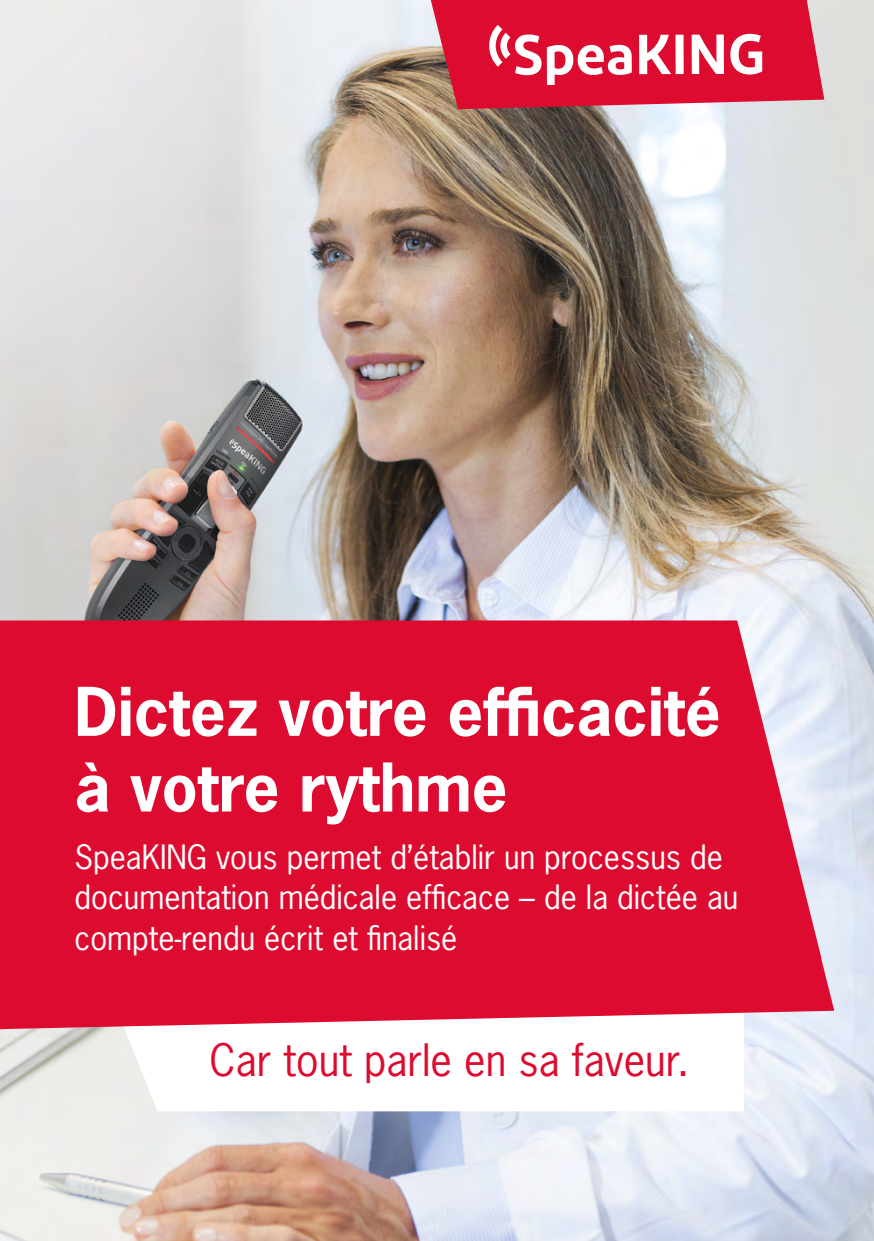
<style>
.page{position:relative;width:874px;height:1241px;background:#fff}
.page>*{position:absolute;margin:0;border:0;box-sizing:border-box;transform-origin:0 0}
.Headline_28_36_pt_we{font:700 63px "News Gothic LT";color:#fff}
.Headline_28_36_pt{font:42px "News Gothic LT";color:#dd0b2f}
.Headline_2_weiß_Tite{font:31.5px/40.2px "News Gothic LT";color:#fff}
</style>
<div class="page">
<img style="left:0;top:0;width:873px;height:1240px">
<svg style="left:98px;top:1028px;width:645px;height:83px"></svg>
<svg style="left:0;top:620px;width:833px;height:408px;background:#dd1b3d"></svg>
<svg style="left:430px;top:0;width:393px;height:109px;background:#de3954"></svg>
<p class="Headline_28_36_pt_we" style="left:74px;top:670px;width:647px">Dictez votre efficacité</p>
<p class="Headline_28_36_pt_we" style="left:74px;top:745px;width:434px">à votre rythme</p>
<p class="Headline_2_weiß_Tite" style="left:74px;top:836px;width:665px">SpeaKING vous permet d’établir un processus de documentation médicale efficace – de la dictée au compte-rendu écrit et finalisé</p>
<p class="Headline_28_36_pt" style="left:209px;top:1032px;width:481px">Car tout parle en sa faveur.</p>
</div>
